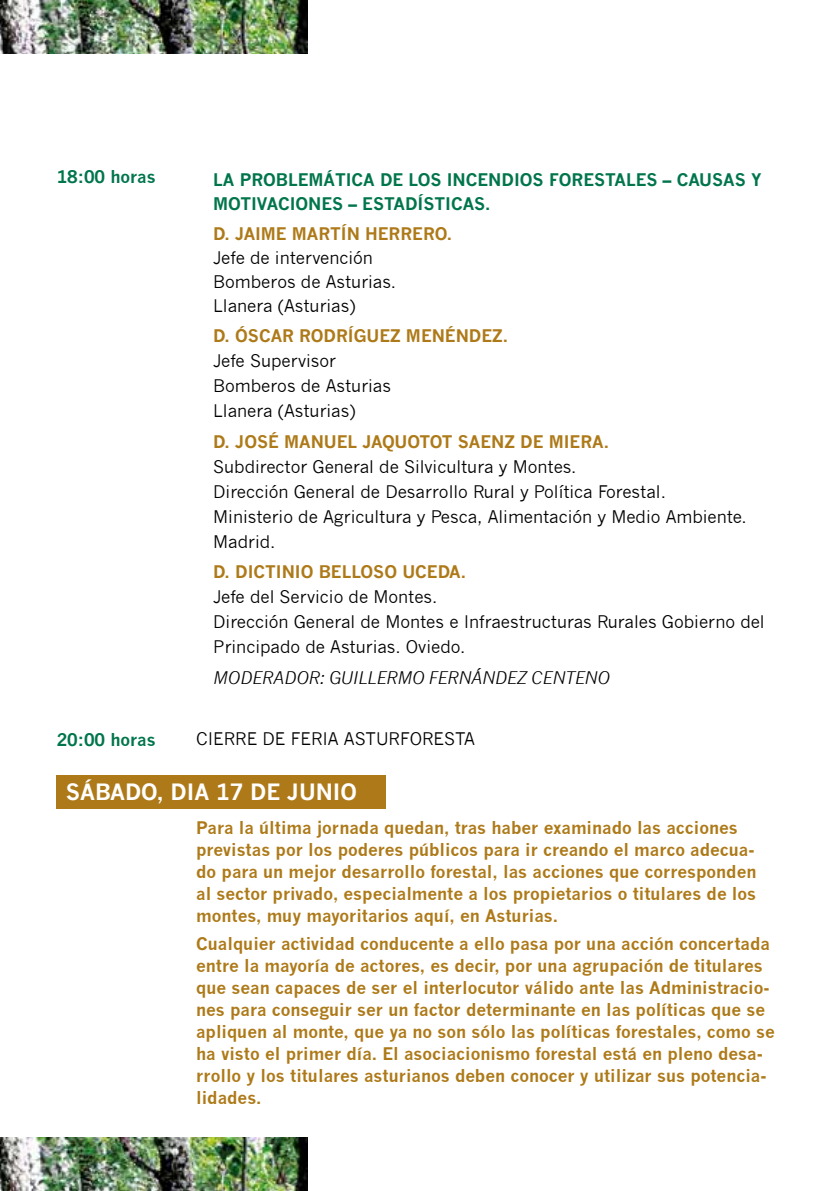
<style>
.page{position:relative;width:840px;height:1191px;background:#fff}
.page>*{position:absolute;margin:0;border:0;box-sizing:border-box;transform-origin:0 0}
.t1{font:700 22px "News Gothic";letter-spacing:-.005em;color:#fff}
.t2{font:700 17px/22px "News Gothic";letter-spacing:-.005em;color:#ae7a19}
.t3{font:17px/25px "News Gothic";letter-spacing:-.005em;color:#000}
.t4{font:700 17px/24px "News Gothic";letter-spacing:-.005em;color:#00754b}
.t5{font:italic 17px "News Gothic";letter-spacing:-.005em;color:#000}
</style>
<div class="page">
<img style="left:0;top:0;width:307px;height:54px">
<img style="left:0;top:1137px;width:308px;height:54px">
<div style="left:57px;top:774px;width:328px;height:34px;background:#ae7a19"></div>
<p class="t4" style="left:57px;top:165px;width:100px">18:00 horas</p>
<p class="t4" style="left:57px;top:728px;width:100px">20:00 horas</p>
<p class="t4" style="left:213px;top:168px;width:97px">LA PROBLEMÁT</p>
<p class="t4" style="left:213px;top:168px;width:548px;text-indent:132px">ICA DE LOS IN CEN DIOS FORESTALES – CAU SAS Y<br>MOTIVACIONES – ESTADÍSTICAS.</p>
<p class="t2" style="left:213px;top:223px;width:240px">D. Jai me Martín Herrero.</p>
<p class="t3" style="left:213px;top:246px;width:184px;line-height:24px">Jefe de intervención<br>Bomberos de Asturias.<br>Llanera (Asturias)</p>
<p class="t2" style="left:213px;top:324px;width:35px">D. Ósca</p>
<p class="t2" style="left:282px;top:324px;width:30px">r Rod</p>
<p class="t2" style="left:336px;top:324px;width:173px">ríguez M enéndez.</p>
<p class="t3" style="left:213px;top:348px;width:179px">Jefe Supervisor<br>Bomberos de Asturias<br>Llanera (Asturias)</p>
<p class="t2" style="left:213px;top:430px;width:34px">D. Jos</p>
<p class="t2" style="left:268px;top:430px;width:342px">é Manuel Jaquotot Saenz de Mi era.</p>
<p class="t3" style="left:213px;top:454px;width:534px">Subdirector General de Silvicultura y Montes.<br>Dirección General de Desarrollo Rural y Política Forestal.<br>Ministerio de Agricultura y Pesca, Alimentación y Medio Ambiente.<br>Madrid.</p>
<p class="t2" style="left:213px;top:561px;width:140px">D. Dicti nio Belloso</p>
<p class="t2" style="left:402px;top:561px;width:65px">Uceda.</p>
<p class="t3" style="left:213px;top:585px;width:552px">Jefe del Servicio de Montes.<br>Dirección General de Montes e Infraestructuras Rurales Gobierno del<br>Principado de Asturias. Oviedo.</p>
<p class="t5" style="left:213px;top:668px;width:27px">MODERADOR</p>
<p class="t5" style="left:319px;top:668px;width:70px">: GUILLERMO</p>
<p class="t5" style="left:428px;top:668px;width:12px">FERN</p>
<p class="t5" style="left:471px;top:668px;width:24px">ÁNDEZ</p>
<p class="t5" style="left:530px;top:668px;width:13px">CENTENO</p>
<p class="t3" style="left:196px;top:727px;width:280px">CIERRE DE FERIA ASTURFORESTA</p>
<p class="t1" style="left:66px;top:778px;width:237px">SÁBADO, DIA 17 DE JUN</p>
<p class="t1" style="left:333px;top:778px;width:26px">IO</p>
<p class="t2" style="left:196px;top:817px;width:561px">Para la última jornada quedan, tras haber examinado las acciones previstas por los poderes públicos para ir creando el marco adecua&shy;do para un mejor desarrollo forestal, las acciones que corresponden al sector privado, especialmente a los propietarios o titulares de los montes, muy mayoritarios aquí, en Asturias.</p>
<p class="t2" style="left:196px;top:932px;width:579px">Cualquier actividad conducente a ello pasa por una acción concertada entre la mayoría de actores, es decir, por una agrupación de titulares que sean capaces de ser el interlocutor válido ante las Administracio&shy;nes para conseguir ser un factor determinante en las políticas que se apliquen al monte, que ya no son sólo las políticas forestales, como se ha visto el primer día. El asociacionismo forestal está en pleno desa&shy;rrollo y los titulares asturianos deben conocer y utilizar sus potencia&shy;lidades.</p>
</div>
